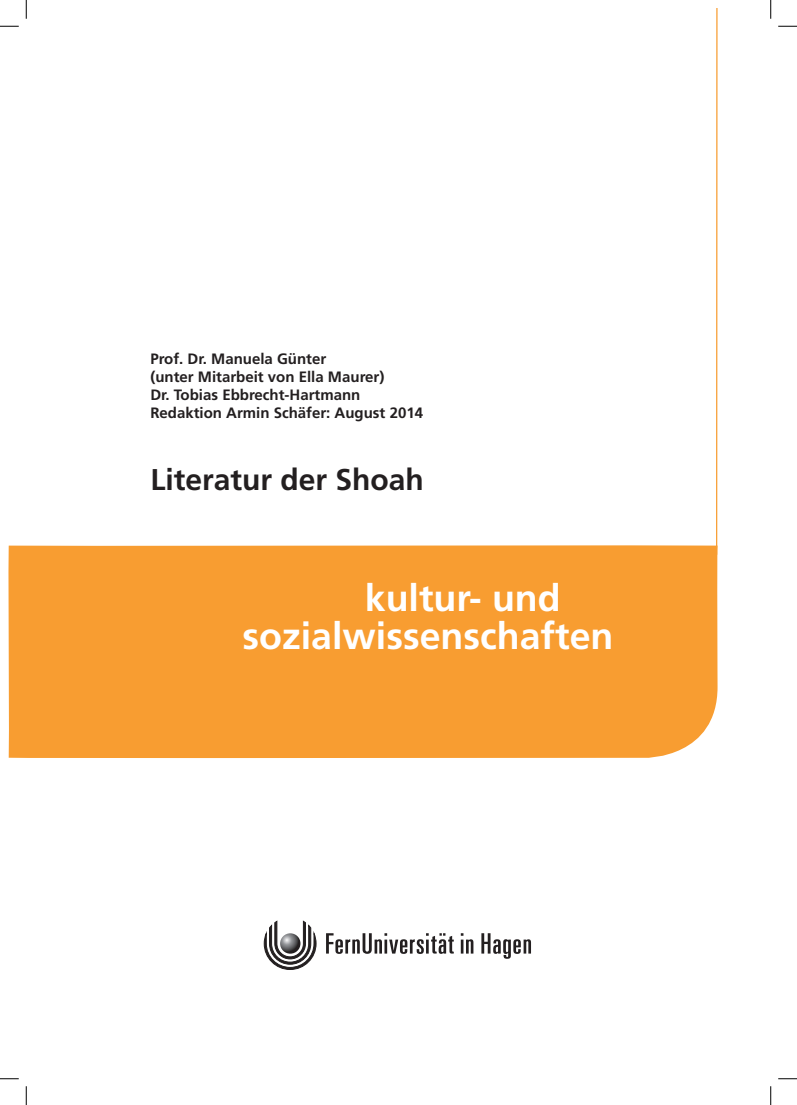
<style>
.page{position:relative;width:797px;height:1105px;background:#fff}
.page>*{position:absolute;margin:0;border:0;box-sizing:border-box;transform-origin:0 0}
.t1{font:700 37.5px "Frutiger";color:#fff}
.t2{font:700 37.5px "Frutiger LT Com";color:#fff}
.t3{font:700 30px "Frutiger LT Com";color:#231f20}
.t4{font:700 15px/18px "Frutiger LT Com";color:#231f20}
</style>
<div class="page">
<div style="left:9px;top:545px;width:709px;height:213px;background:#f89d31"></div>
<hr style="left:716px;top:9px;width:1px;height:546px;background:#f89d31">
<svg style="left:326px;top:933px;width:205px;height:26px"></svg>
<svg style="left:264px;top:921px;width:52px;height:49px"></svg>
<svg style="left:280px;top:933px;width:20px;height:21px"></svg>
<svg style="left:0;top:25px;width:19px;height:2px"></svg>
<svg style="left:778px;top:25px;width:19px;height:2px"></svg>
<svg style="left:0;top:1078px;width:19px;height:1px"></svg>
<svg style="left:778px;top:1078px;width:19px;height:1px"></svg>
<svg style="left:25px;top:0;width:2px;height:19px"></svg>
<svg style="left:25px;top:1086px;width:2px;height:19px"></svg>
<svg style="left:770px;top:0;width:1px;height:19px"></svg>
<svg style="left:770px;top:1086px;width:1px;height:19px"></svg>
<p class="t4" style="left:150px;top:350px;width:274px">Prof. Dr. Manuela Günter<br>(unter Mitarbeit von Ella Maurer)<br>Dr. Tobias Ebbrecht-Hartmann<br>Redaktion Armin Schäfer: August 2014</p>
<h2 class="t3" style="left:150px;top:462px;width:275px">Literatur der Shoah</h2>
<h1 class="t2" style="left:365px;top:576px;width:197px">kultur- und</h1>
<h1 class="t1" style="left:242px;top:614px;width:372px">sozialwissenschaften</h1>
</div>
